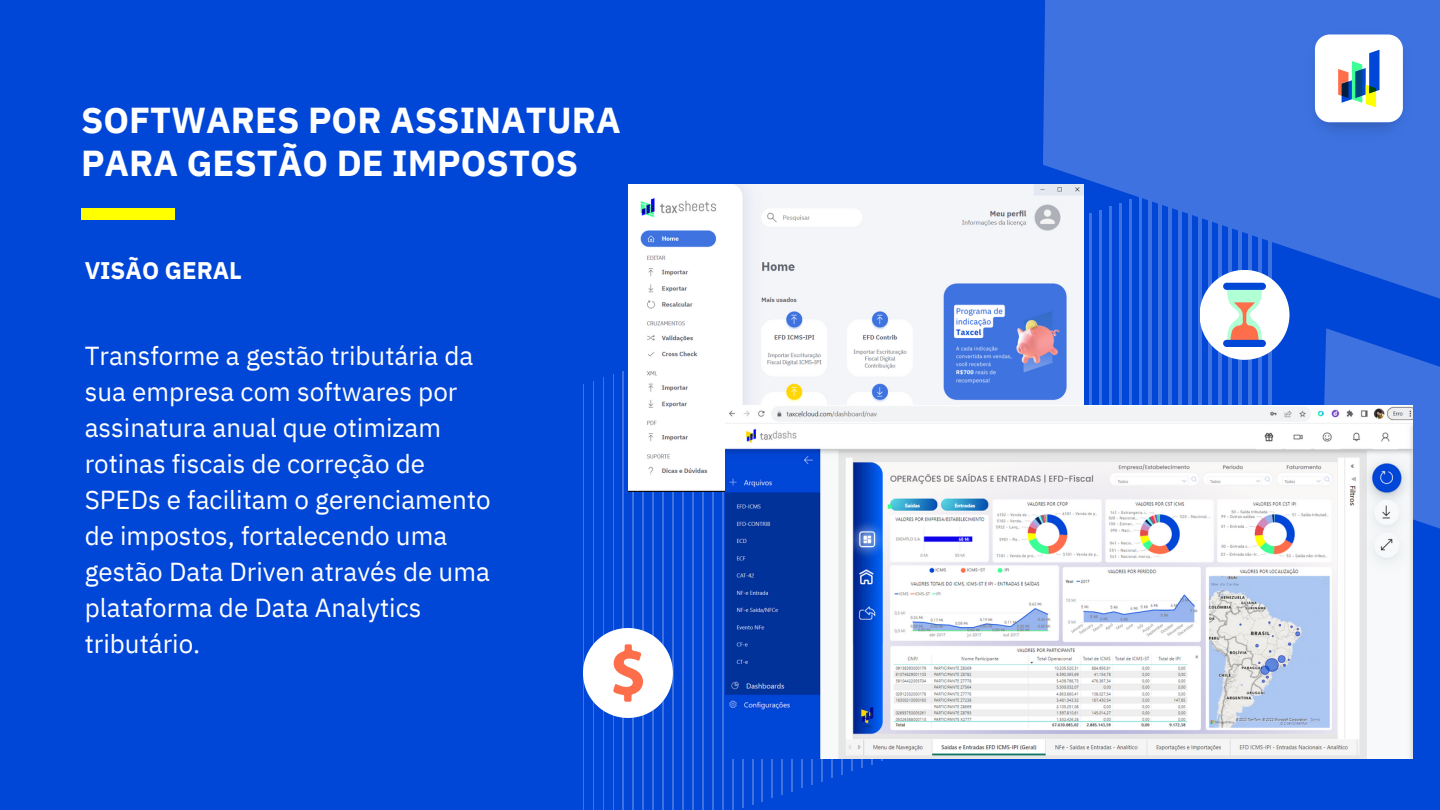
<style>
.page{position:relative;width:1440px;height:810px;background:#0046d7}
.page>*{position:absolute;margin:0;border:0;box-sizing:border-box;transform-origin:0 0}
.t1{font:700 36px/42.8px "IBM Plex Sans";color:#fff}
.t2{font:26px/36px "IBM Plex Sans";color:#fff}
.t3{font:700 24px "IBM Plex Sans";color:#fff}
</style>
<div class="page">
<svg style="left:622px;top:385px;width:577px;height:425px"></svg>
<svg style="left:1043px;top:0;width:397px;height:327px;fill:#3d72e0"></svg>
<svg style="left:1324px;top:328px;width:116px;height:323px"></svg>
<hr style="left:583px;top:385px;width:1px;height:425px;background:#4074e1">
<hr style="left:593px;top:381px;width:1px;height:429px;background:#4074e1">
<hr style="left:603px;top:378px;width:1px;height:432px;background:#4074e1">
<hr style="left:613px;top:374px;width:1px;height:436px;background:#4074e1">
<hr style="left:623px;top:371px;width:1px;height:439px;background:#4074e1">
<hr style="left:633px;top:368px;width:1px;height:442px;background:#4074e1">
<hr style="left:643px;top:364px;width:1px;height:446px;background:#4074e1">
<hr style="left:652px;top:361px;width:2px;height:449px;background:#4074e1">
<hr style="left:662px;top:358px;width:2px;height:452px;background:#4074e1">
<hr style="left:672px;top:354px;width:2px;height:456px;background:#4074e1">
<hr style="left:682px;top:351px;width:1px;height:459px;background:#4074e1">
<hr style="left:692px;top:348px;width:1px;height:462px;background:#4074e1">
<hr style="left:702px;top:344px;width:1px;height:466px;background:#4074e1">
<hr style="left:712px;top:341px;width:1px;height:469px;background:#4074e1">
<hr style="left:722px;top:338px;width:1px;height:472px;background:#4074e1">
<hr style="left:732px;top:334px;width:1px;height:476px;background:#4074e1">
<hr style="left:742px;top:331px;width:1px;height:477px;background:#4074e1">
<hr style="left:752px;top:327px;width:1px;height:478px;background:#4074e1">
<hr style="left:762px;top:324px;width:1px;height:477px;background:#4074e1">
<hr style="left:772px;top:321px;width:1px;height:477px;background:#4074e1">
<hr style="left:782px;top:317px;width:1px;height:478px;background:#4074e1">
<hr style="left:791px;top:314px;width:2px;height:477px;background:#4074e1">
<hr style="left:801px;top:311px;width:2px;height:477px;background:#4074e1">
<hr style="left:811px;top:307px;width:2px;height:477px;background:#4074e1">
<hr style="left:821px;top:304px;width:2px;height:477px;background:#4074e1">
<hr style="left:831px;top:301px;width:2px;height:477px;background:#4074e1">
<hr style="left:841px;top:297px;width:2px;height:477px;background:#4074e1">
<hr style="left:851px;top:294px;width:2px;height:477px;background:#4074e1">
<hr style="left:861px;top:291px;width:2px;height:477px;background:#4074e1">
<hr style="left:871px;top:287px;width:2px;height:477px;background:#4074e1">
<hr style="left:881px;top:284px;width:2px;height:477px;background:#4074e1">
<hr style="left:1089px;top:213px;width:3px;height:477px;background:#4074e1">
<hr style="left:1099px;top:210px;width:3px;height:477px;background:#4074e1">
<hr style="left:1109px;top:207px;width:3px;height:477px;background:#4074e1">
<hr style="left:1119px;top:203px;width:3px;height:477px;background:#4074e1">
<hr style="left:1129px;top:200px;width:3px;height:477px;background:#4074e1">
<hr style="left:1139px;top:196px;width:3px;height:478px;background:#4074e1">
<hr style="left:1149px;top:193px;width:3px;height:477px;background:#4074e1">
<hr style="left:1159px;top:190px;width:3px;height:477px;background:#4074e1">
<hr style="left:1169px;top:186px;width:3px;height:478px;background:#4074e1">
<hr style="left:1179px;top:183px;width:3px;height:477px;background:#4074e1">
<hr style="left:1189px;top:180px;width:3px;height:477px;background:#4074e1">
<hr style="left:1199px;top:176px;width:3px;height:478px;background:#4074e1">
<hr style="left:1208px;top:173px;width:4px;height:477px;background:#4074e1">
<hr style="left:1218px;top:170px;width:4px;height:477px;background:#4074e1">
<hr style="left:1228px;top:166px;width:4px;height:477px;background:#4074e1">
<hr style="left:1238px;top:163px;width:4px;height:477px;background:#4074e1">
<hr style="left:1248px;top:160px;width:4px;height:477px;background:#4074e1">
<hr style="left:1258px;top:156px;width:4px;height:477px;background:#4074e1">
<hr style="left:1268px;top:153px;width:3px;height:477px;background:#4074e1">
<div style="left:81px;top:208px;width:94px;height:11px;background:#ff0"></div>
<img style="left:1306px;top:30px;width:106px;height:112px">
<svg style="left:1315px;top:34px;width:88px;height:88px;background:#d6e1e8"></svg>
<div style="left:1200px;top:270px;width:90px;height:90px;background:#fff;border-radius:50%"></div>
<svg style="left:1223px;top:283px;width:43px;height:64px"></svg>
<svg style="left:583px;top:628px;width:90px;height:90px"></svg>
<img style="left:628px;top:185px;width:456px;height:307px">
<img style="left:725px;top:405px;width:687px;height:354px">
<p class="t1" style="left:81px;top:98px;width:541px">SOFTWARES POR ASSINATURA<br>PARA GESTÃO DE IMPOSTOS</p>
<p class="t3" style="left:85px;top:254px;width:159px">VISÃO GERAL</p>
<p class="t2" style="left:85px;top:337px;width:408px">Transforme a gestão tributária da sua empresa com softwares por assinatura anual que otimizam rotinas fiscais de correção de<br>SPEDs e facilitam o gerenciamento de impostos, fortalecendo uma gestão Data Driven através de uma plataforma de Data Analytics tributário.</p>
</div>
